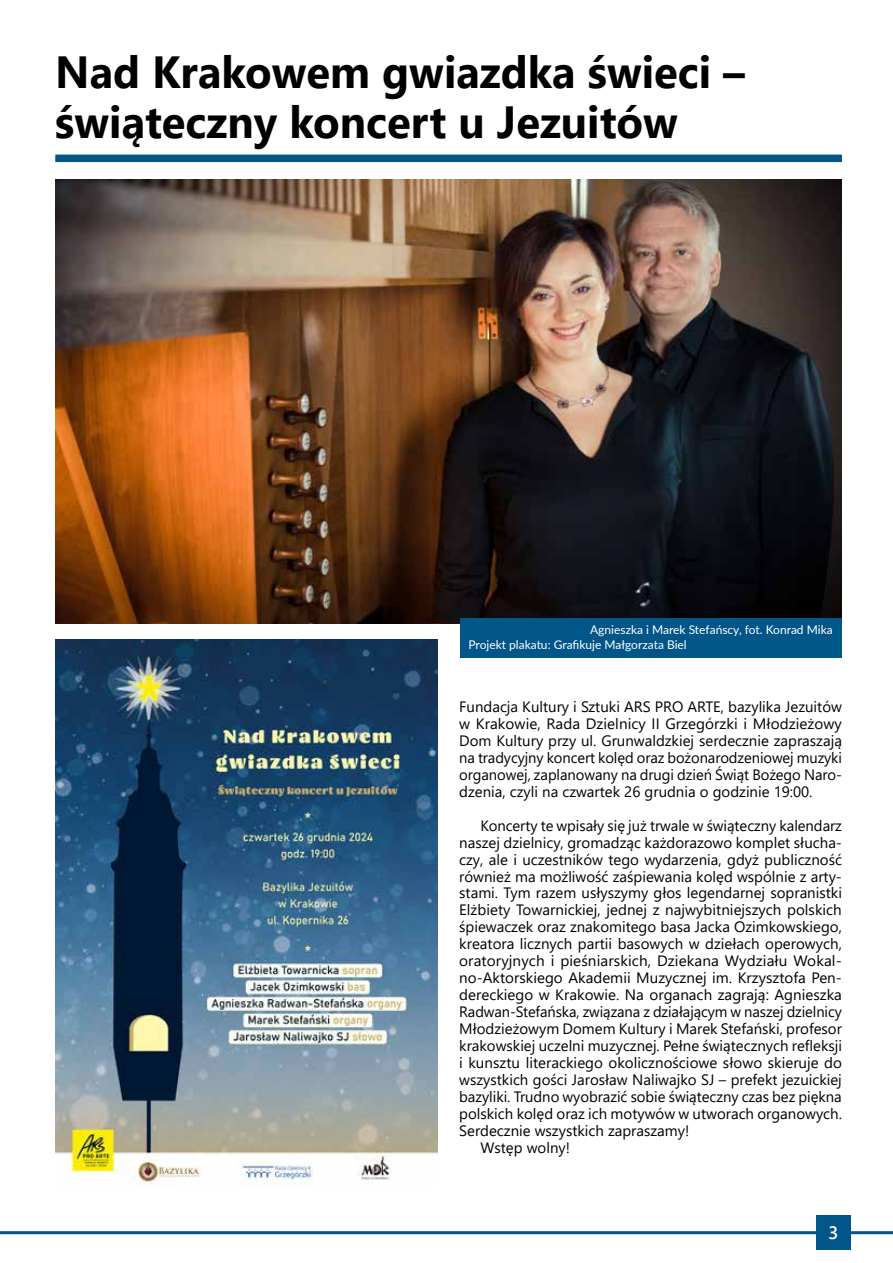
<style>
.page{position:relative;width:893px;height:1263px;background:#fff}
.page>*{position:absolute;margin:0;border:0;box-sizing:border-box;transform-origin:0 0}
.t1{font:700 45px/49.5px "Segoe UI";color:#000}
.t2{font:600 18px "Segoe UI";color:#fff}
.t3{font:15px/17px "Segoe UI";color:#000;text-align:justify}
.t4{font:12px/14.4px "Lato";color:#fff}
</style>
<div class="page">
<hr style="left:0;top:1231px;width:893px;height:3px;background:#005688">
<div style="left:816px;top:1216px;width:34px;height:34px;background:#005688"></div>
<div style="left:55px;top:155px;width:787px;height:7px;background:#005688"></div>
<img style="left:55px;top:640px;width:383px;height:546px">
<img style="left:55px;top:179px;width:787px;height:445px">
<div style="left:460px;top:618px;width:381px;height:25px;background:#005688"></div>
<div style="left:460px;top:633px;width:381px;height:24px;background:#005688"></div>
<h1 class="t1" style="left:55px;top:44px;width:691px">Nad Krakowem gwiazdka świeci – świąteczny koncert u Jezuitów</h1>
<p class="t4" style="left:468px;top:622px;width:366px;text-indent:122px">Agnieszka i Marek Stefańscy, fot. Konrad Mika<br>Projekt plakatu: Grafikuje Małgorzata Biel</p>
<p class="t3" style="left:459px;top:697px;width:384px">Fundacja Kultury i Sztuki ARS PRO ARTE, bazylika Jezuitów w Krakowie, Rada Dzielnicy II Grzegórzki i Młodzieżowy Dom Kultury przy ul. Grunwaldzkiej serdecznie zapraszają na tradycyjny koncert kolęd oraz bożonarodzeniowej muzyki organowej, zaplanowany na drugi dzień Świąt Bożego Naro&shy;dzenia, czyli na czwartek 26 grudnia o godzinie 19:00.</p>
<p class="t3" style="left:480px;top:815px;width:363px">Koncerty te wpisały się już trwale w świąteczny kalendarz</p>
<p class="t3" style="left:459px;top:832px;width:384px">naszej dzielnicy, gromadząc każdorazowo komplet słucha-</p>
<p class="t3" style="left:459px;top:849px;width:384px">czy, ale i uczestników tego wydarzenia, gdyż publiczność</p>
<p class="t3" style="left:459px;top:866px;width:384px">również ma możliwość zaśpiewania kolęd wspólnie z arty-</p>
<p class="t3" style="left:459px;top:883px;width:384px">stami. Tym razem usłyszymy głos legendarnej sopranistki</p>
<p class="t3" style="left:459px;top:900px;width:384px">Elżbiety Towarnickiej, jednej z najwybitniejszych polskich</p>
<p class="t3" style="left:459px;top:917px;width:384px">śpiewaczek oraz znakomitego basa Jacka Ozimkowskiego,</p>
<p class="t3" style="left:459px;top:934px;width:384px">kreatora licznych partii basowych w dziełach operowych,</p>
<p class="t3" style="left:459px;top:951px;width:384px">oratoryjnych i pieśniarskich, Dziekana Wydziału Wokal-</p>
<p class="t3" style="left:459px;top:968px;width:384px">no-Aktorskiego Akademii Muzycznej im. Krzysztofa Pen-</p>
<p class="t3" style="left:459px;top:985px;width:384px">dereckiego w Krakowie. Na organach zagrają: Agnieszka</p>
<p class="t3" style="left:459px;top:1002px;width:384px">Radwan-Stefańska, związana z działającym w naszej dzielnicy</p>
<p class="t3" style="left:459px;top:1019px;width:384px">Młodzieżowym Domem Kultury i Marek Stefański, profesor</p>
<p class="t3" style="left:459px;top:1036px;width:384px">krakowskiej uczelni muzycznej. Pełne świątecznych refleksji</p>
<p class="t3" style="left:459px;top:1053px;width:384px">i kunsztu literackiego okolicznościowe słowo skieruje do</p>
<p class="t3" style="left:459px;top:1070px;width:384px">wszystkich gości Jarosław Naliwajko SJ – prefekt jezuickiej</p>
<p class="t3" style="left:459px;top:1087px;width:384px">bazyliki. Trudno wyobrazić sobie świąteczny czas bez piękna</p>
<p class="t3" style="left:459px;top:1104px;width:384px">polskich kolęd oraz ich motywów w utworach organowych.</p>
<p class="t3" style="left:459px;top:1121px;width:232px">Serdecznie wszystkich zapraszamy!</p>
<p class="t3" style="left:480px;top:1137px;width:91px">Wstęp wolny!</p>
<p class="t2" style="left:828px;top:1216px;width:11px">3</p>
</div>
